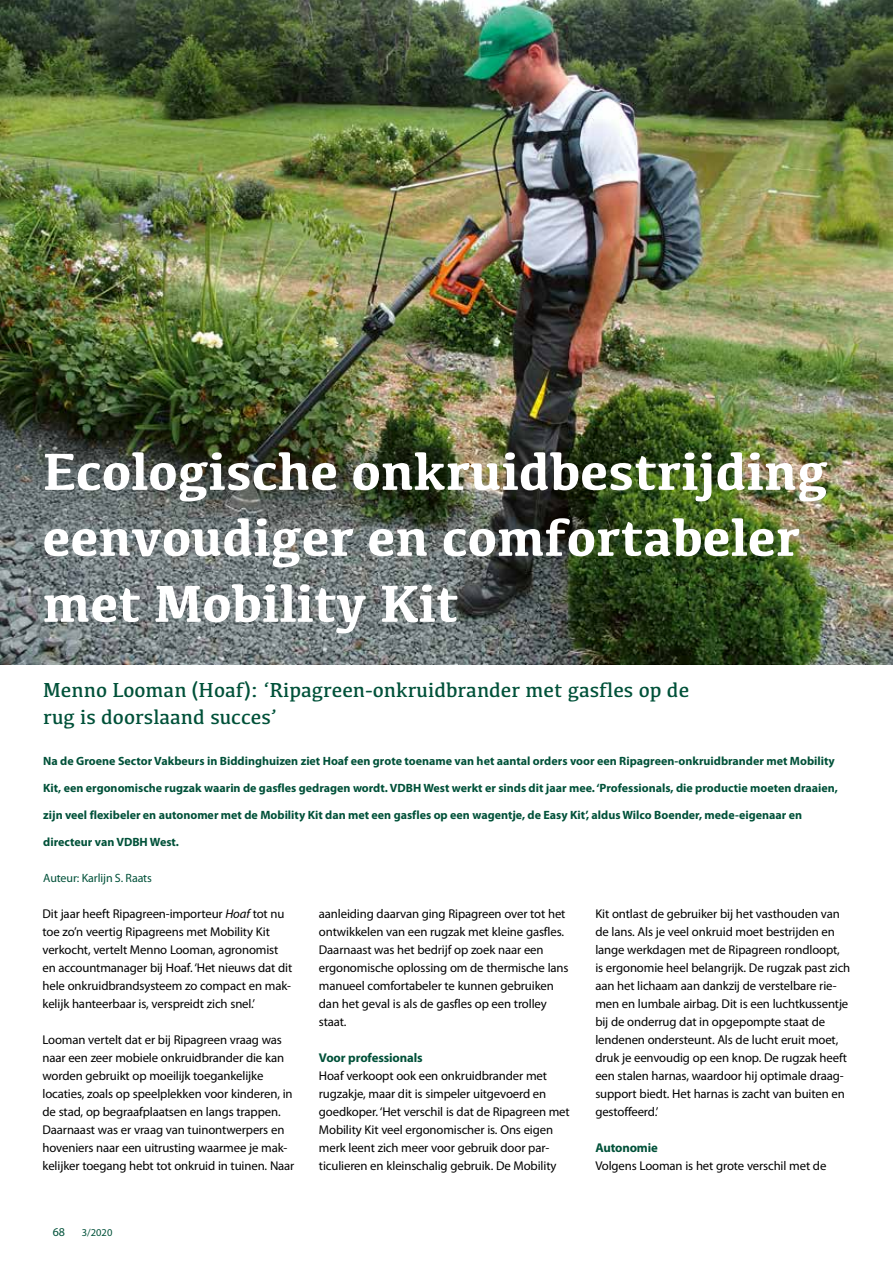
<style>
.page{position:relative;width:893px;height:1263px;background:#fff}
.page>*{position:absolute;margin:0;border:0;box-sizing:border-box;transform-origin:0 0}
.t1{font:700 54px/66px "Kefa";color:#fff}
.t2{font:21px/27px "Kefa";color:#005139}
.t3{font:12.75px/18px "Myriad Pro";letter-spacing:-.01em;color:#000}
.t4{font:700 12.75px "Myriad Pro";letter-spacing:-.01em;color:#005139}
.t5{font:700 12px "Myriad Pro";color:#005139}
.t6{font:12px "Myriad Pro";letter-spacing:-.01em;color:#005139}
.t7{font:10.5px "Myriad Pro";color:#005139}
.s1{font-style:italic}
</style>
<div class="page">
<img style="left:0;top:0;width:893px;height:664px">
<h1 class="t1" style="left:43px;top:436px;width:787px">Ecologische onkruidbestrijding eenvoudiger en comfortabeler met Mobility Kit</h1>
<h2 class="t2" style="left:43px;top:676px;width:647px">Menno Looman (Hoaf): ‘Ripagreen-onkruidbrander met gasfles op de rug is doorslaand succes’</h2>
<p class="t5" style="left:43px;top:753px;width:793px">Na de Groene Sector Vakbeurs in Biddinghuizen ziet Hoaf een grote toename van het aantal orders voor een Ripagreen-onkruidbrander met Mobility</p>
<p class="t5" style="left:43px;top:780px;width:796px">Kit, een ergonomische rugzak waarin de gasfles gedragen wordt. VDBH West werkt er sinds dit jaar mee. ‘Professionals, die productie moeten draaien,</p>
<p class="t5" style="left:43px;top:807px;width:760px">zijn veel flexibeler en autonomer met de Mobility Kit dan met een gasfles op een wagentje, de Easy Kit’, aldus Wilco Boender, mede-eigenaar en</p>
<p class="t5" style="left:43px;top:834px;width:137px">directeur van VDBH West.</p>
<p class="t6" style="left:43px;top:871px;width:110px">Auteur: Karlijn S. Raats</p>
<p class="t3" style="left:43px;top:905px;width:251px">Dit jaar heeft Ripagreen-importeur <span class="s1">Hoaf</span> tot nu toe zo’n veertig Ripagreens met Mobility Kit verkocht, vertelt Menno Looman, agronomist en accountmanager bij Hoaf. ‘Het nieuws dat dit hele onkruidbrandsysteem zo compact en mak&shy;kelijk hanteerbaar is, verspreidt zich snel.’</p>
<p class="t3" style="left:43px;top:1031px;width:253px">Looman vertelt dat er bij Ripagreen vraag was naar een zeer mobiele onkruidbrander die kan worden gebruikt op moeilijk toegankelijke locaties, zoals op speelplekken voor kinderen, in de stad, op begraafplaatsen en langs trappen.<br>Daarnaast was er vraag van tuinontwerpers en hoveniers naar een uitrusting waarmee je mak&shy;kelijker toegang hebt tot onkruid in tuinen. Naar</p>
<p class="t6" style="left:53px;top:1224px;width:14px">68</p>
<p class="t7" style="left:82px;top:1226px;width:32px">3/2020</p>
<p class="t3" style="left:319px;top:905px;width:251px">aanleiding daarvan ging Ripagreen over tot het ontwikkelen van een rugzak met kleine gasfles.<br>Daarnaast was het bedrijf op zoek naar een ergonomische oplossing om de thermische lans manueel comfortabeler te kunnen gebruiken dan het geval is als de gasfles op een trolley staat.</p>
<p class="t4" style="left:319px;top:1049px;width:105px">Voor professionals</p>
<p class="t3" style="left:319px;top:1067px;width:252px">Hoaf verkoopt ook een onkruidbrander met rugzakje, maar dit is simpeler uitgevoerd en goedkoper. ‘Het verschil is dat de Ripagreen met Mobility Kit veel ergonomischer is. Ons eigen merk leent zich meer voor gebruik door par&shy;ticulieren en kleinschalig gebruik. De Mobility</p>
<p class="t3" style="left:595px;top:905px;width:256px">Kit ontlast de gebruiker bij het vasthouden van de lans. Als je veel onkruid moet bestrijden en lange werkdagen met de Ripagreen rondloopt, is ergonomie heel belangrijk. De rugzak past zich aan het lichaam aan dankzij de verstelbare rie&shy;men en lumbale airbag. Dit is een luchtkussentje bij de onderrug dat in opgepompte staat de lendenen ondersteunt. Als de lucht eruit moet, druk je eenvoudig op een knop. De rugzak heeft een stalen harnas, waardoor hij optimale draag&shy;support biedt. Het harnas is zacht van buiten en gestoffeerd.’</p>
<p class="t4" style="left:595px;top:1140px;width:64px">Autonomie</p>
<p class="t3" style="left:595px;top:1157px;width:233px">Volgens Looman is het grote verschil met de</p>
</div>
